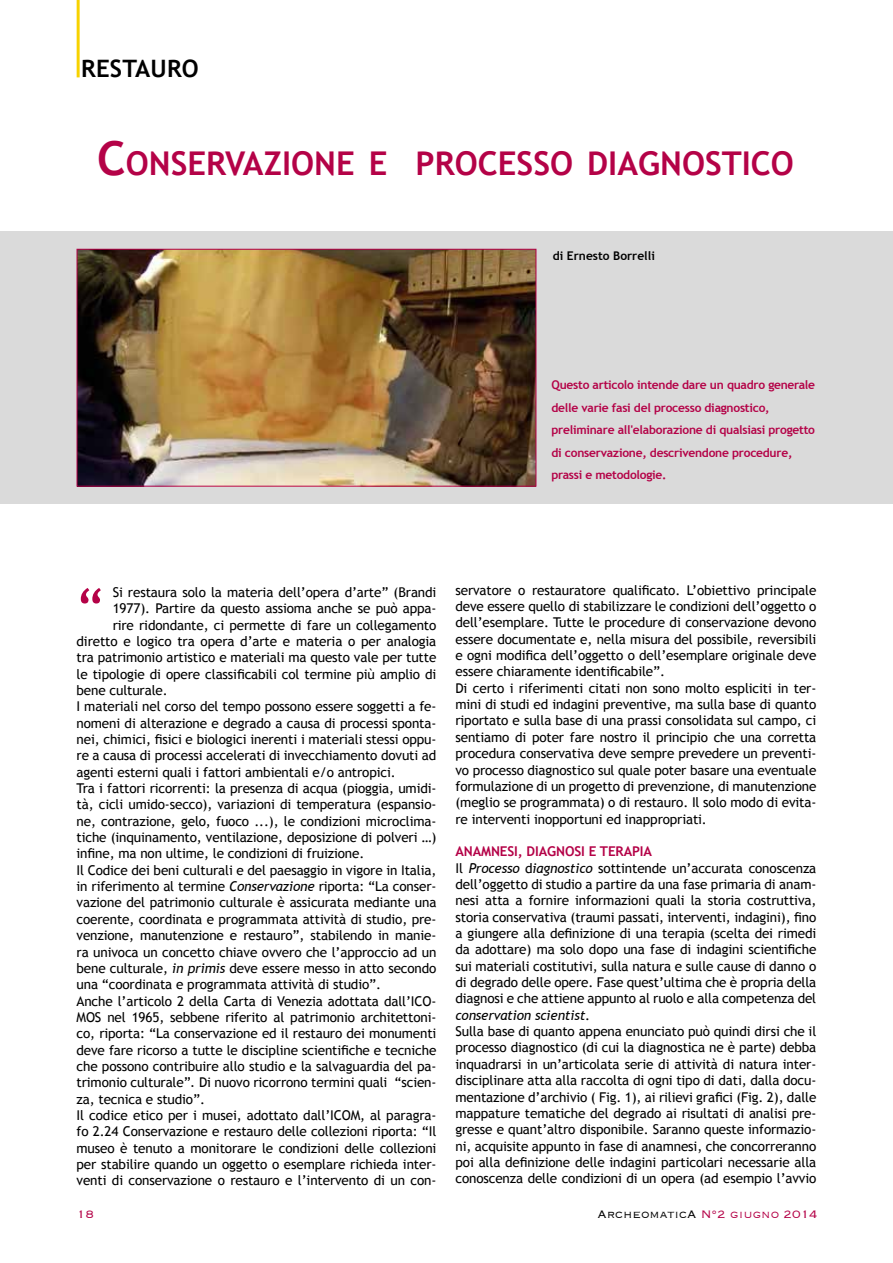
<style>
.page{position:relative;width:893px;height:1263px;background:#fff}
.page>*{position:absolute;margin:0;border:0;box-sizing:border-box;transform-origin:0 0}
.t1{font:52.5px "Trebuchet MS";color:#b40247}
.t2{font:700 32.7px "Trebuchet MS";color:#b40247}
.t3{font:700 24px "Trebuchet MS";letter-spacing:.01em;color:#000}
.t4{font:300 14.1px "Copperplate";color:#b40247}
.t5{font:13.5px/16.4px "Trebuchet MS";letter-spacing:-.01em;color:#000}
.t6{font:700 12px/22.5px "Trebuchet MS";letter-spacing:-.02em;color:#b40247}
.t7{font:700 12px "Trebuchet MS";color:#000}
.s1{font-size:46.8px}
.s2{font-style:italic}
.s3{font-weight:700;color:#b40247}
.s4{color:#000}
</style>
<div class="page">
<div style="left:0;top:232px;width:893px;height:272px;background:#dadada"></div>
<hr style="left:77px;top:0;width:3px;height:77px;background:#f7d200">
<img style="left:79px;top:251px;width:455px;height:234px">
<div style="left:77px;top:249px;width:459px;height:238px;border:1px solid #b40247"></div>
<h3 class="t3" style="left:81px;top:54px;width:119px">RESTAURO</h3>
<h2 class="t2" style="left:97px;top:143px;width:698px"><span class="s1">C</span>ONSERVAZIONE E PROCESSO DIAGNOSTICO</h2>
<p class="t7" style="left:553px;top:248px;width:104px">di Ernesto Borrelli</p>
<p class="t6" style="left:551px;top:374px;width:265px">Questo articolo intende dare un quadro generale delle varie fasi del processo diagnostico, preliminare all'elaborazione di qualsiasi progetto di conservazione, descrivendone procedure, prassi e metodologie.</p>
<p class="t5" style="left:113px;top:584px;width:325px">Si restaura solo la materia dell’opera d’arte” (Brandi</p>
<p class="t5" style="left:113px;top:600px;width:325px">1977). Partire da questo assioma anche se può appa-</p>
<p class="t5" style="left:113px;top:617px;width:325px">rire ridondante, ci permette di fare un collegamento</p>
<p class="t5" style="left:77px;top:633px;width:361px">diretto e logico tra opera d’arte e materia o per analogia</p>
<p class="t5" style="left:77px;top:649px;width:361px">tra patrimonio artistico e materiali ma questo vale per tutte</p>
<p class="t5" style="left:77px;top:666px;width:361px">le tipologie di opere classificabili col termine più amplio di</p>
<p class="t5" style="left:77px;top:682px;width:93px">bene culturale.</p>
<p class="t5" style="left:77px;top:698px;width:361px">I materiali nel corso del tempo possono essere soggetti a fe-</p>
<p class="t5" style="left:77px;top:715px;width:361px">nomeni di alterazione e degrado a causa di processi sponta-</p>
<p class="t5" style="left:77px;top:731px;width:361px">nei, chimici, fisici e biologici inerenti i materiali stessi oppu-</p>
<p class="t5" style="left:77px;top:747px;width:361px">re a causa di processi accelerati di invecchiamento dovuti ad</p>
<p class="t5" style="left:77px;top:764px;width:321px">agenti esterni quali i fattori ambientali e/o antropici.</p>
<p class="t5" style="left:77px;top:780px;width:361px">Tra i fattori ricorrenti: la presenza di acqua (pioggia, umidi-</p>
<p class="t5" style="left:77px;top:796px;width:361px">tà, cicli umido-secco), variazioni di temperatura (espansio-</p>
<p class="t5" style="left:77px;top:813px;width:361px">ne, contrazione, gelo, fuoco ...), le condizioni microclima-</p>
<p class="t5" style="left:77px;top:829px;width:361px">tiche (inquinamento, ventilazione, deposizione di polveri …)</p>
<p class="t5" style="left:77px;top:846px;width:289px">infine, ma non ultime, le condizioni di fruizione.</p>
<p class="t5" style="left:77px;top:862px;width:361px">Il Codice dei beni culturali e del paesaggio in vigore in Italia,</p>
<p class="t5" style="left:77px;top:878px;width:361px">in riferimento al termine <span class="s2">Conservazione</span> riporta: “La conser-</p>
<p class="t5" style="left:77px;top:895px;width:361px">vazione del patrimonio culturale è assicurata mediante una</p>
<p class="t5" style="left:77px;top:911px;width:361px">coerente, coordinata e programmata attività di studio, pre-</p>
<p class="t5" style="left:77px;top:927px;width:361px">venzione, manutenzione e restauro”, stabilendo in manie-</p>
<p class="t5" style="left:77px;top:944px;width:361px">ra univoca un concetto chiave ovvero che l’approccio ad un</p>
<p class="t5" style="left:77px;top:960px;width:361px">bene culturale, <span class="s2">in primis</span> deve essere messo in atto secondo</p>
<p class="t5" style="left:77px;top:976px;width:306px">una “coordinata e programmata attività di studio”.</p>
<p class="t5" style="left:77px;top:993px;width:361px">Anche l’articolo 2 della Carta di Venezia adottata dall’ICO-</p>
<p class="t5" style="left:77px;top:1009px;width:361px">MOS nel 1965, sebbene riferito al patrimonio architettoni-</p>
<p class="t5" style="left:77px;top:1025px;width:361px">co, riporta: “La conservazione ed il restauro dei monumenti</p>
<p class="t5" style="left:77px;top:1042px;width:361px">deve fare ricorso a tutte le discipline scientifiche e tecniche</p>
<p class="t5" style="left:77px;top:1058px;width:361px">che possono contribuire allo studio e la salvaguardia del pa-</p>
<p class="t5" style="left:77px;top:1074px;width:361px">trimonio culturale”<span class="s2">.</span> Di nuovo ricorrono termini quali “scien-</p>
<p class="t5" style="left:77px;top:1091px;width:130px">za, tecnica e studio”.</p>
<p class="t5" style="left:77px;top:1107px;width:361px">Il codice etico per i musei, adottato dall’ICOM, al paragra-</p>
<p class="t5" style="left:77px;top:1123px;width:361px">fo 2.24 Conservazione e restauro delle collezioni riporta: “Il</p>
<p class="t5" style="left:77px;top:1140px;width:361px">museo è tenuto a monitorare le condizioni delle collezioni</p>
<p class="t5" style="left:77px;top:1156px;width:361px">per stabilire quando un oggetto o esemplare richieda inter-</p>
<p class="t5" style="left:77px;top:1172px;width:361px">venti di conservazione o restauro e l’intervento di un con-</p>
<h1 class="t1" style="left:77px;top:577px;width:29px">“</h1>
<p class="t5" style="left:455px;top:582px;width:362px">servatore o restauratore qualificato. L’obiettivo principale deve essere quello di stabilizzare le condizioni dell’oggetto o dell’esemplare. Tutte le procedure di conservazione devono essere documentate e, nella misura del possibile, reversibili e ogni modifica dell’oggetto o dell’esemplare originale deve essere chiaramente identificabile”.<br>Di certo i riferimenti citati non sono molto espliciti in ter&shy;mini di studi ed indagini preventive, ma sulla base di quanto riportato e sulla base di una prassi consolidata sul campo, ci sentiamo di poter fare nostro il principio che una corretta procedura conservativa deve sempre prevedere un preventi&shy;vo processo diagnostico sul quale poter basare una eventuale formulazione di un progetto di prevenzione, di manutenzione (meglio se programmata) o di restauro. Il solo modo di evita&shy;re interventi inopportuni ed inappropriati.</p>
<p class="t5" style="left:455px;top:843px;width:362px"><span class="s3">ANAMNESI, DIAGNOSI E TERAPIA<br></span>Il <span class="s2">Processo</span> d<span class="s2">iagnostico</span> sottintende un’accurata conoscenza dell’oggetto di studio a partire da una fase primaria di anam&shy;nesi atta a fornire informazioni quali la storia costruttiva, storia conservativa (traumi passati, interventi, indagini), fino a giungere alla definizione di una terapia (scelta dei rimedi da adottare) ma solo dopo una fase di indagini scientifiche sui materiali costitutivi, sulla natura e sulle cause di danno o di degrado delle opere. Fase quest’ultima che è propria della diagnosi e che attiene appunto al ruolo e alla competenza del <span class="s2">conservation scientist</span>.<br>Sulla base di quanto appena enunciato può quindi dirsi che il processo diagnostico (di cui la diagnostica ne è parte) debba inquadrarsi in un’articolata serie di attività di natura inter&shy;disciplinare atta alla raccolta di ogni tipo di dati, dalla docu&shy;mentazione d’archivio ( Fig. 1), ai rilievi grafici (Fig. 2), dalle mappature tematiche del degrado ai risultati di analisi pre&shy;gresse e quant’altro disponibile. Saranno queste informazio&shy;ni, acquisite appunto in fase di anamnesi, che concorreranno poi alla definizione delle indagini particolari necessarie alla conoscenza delle condizioni di un opera (ad esempio l’avvio</p>
<p class="t4" style="left:77px;top:1205px;width:19px">18</p>
<p class="t4" style="left:597px;top:1205px;width:222px"><span class="s4">ArcheomaticA</span> N°2 giugno 2014</p>
</div>
